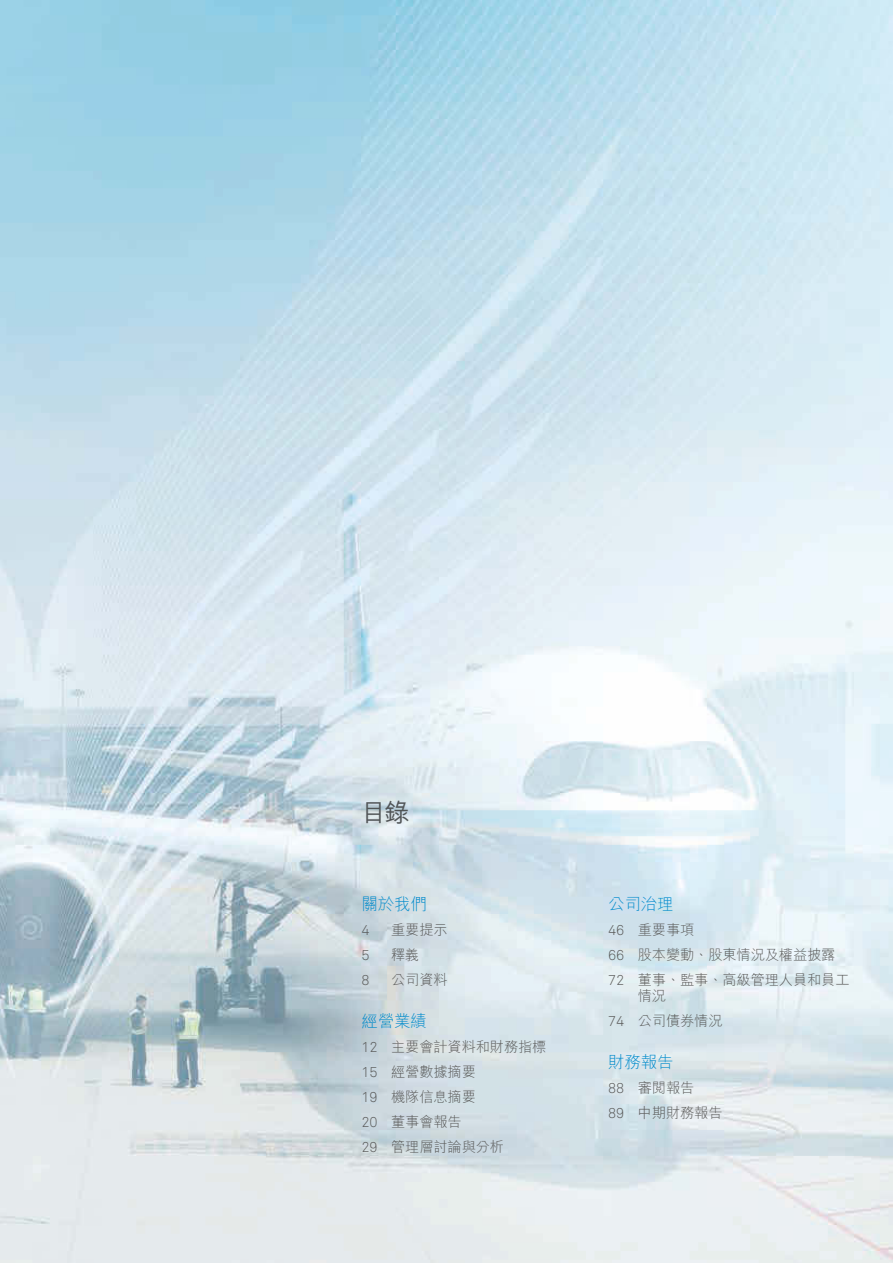
<style>
.page{position:relative;width:893px;height:1263px;background:#fff}
.page>*{position:absolute;margin:0;border:0;box-sizing:border-box;transform-origin:0 0}
.t1{font:500 25.5px "M Hei HK";color:#505456}
.t2{font:300 16.5px "M Hei HK";letter-spacing:-.01em;color:#008bcb}
.t3{font:300 14.25px/25px "M Hei HK";letter-spacing:-.01em;color:#575756}
.t4{font:14.25px "Akkurat Light Pro";color:#575756}
.s1{font-family:"Akkurat Light Pro";font-weight:400}
</style>
<div class="page">
<img style="left:0;top:0;width:893px;height:1263px">
<h1 class="t1" style="left:361px;top:794px;width:50px">目錄</h1>
<p class="t2" style="left:361px;top:892px;width:67px">關於我們</p>
<p class="t4" style="left:361px;top:921px;width:10px">4</p>
<p class="t3" style="left:391px;top:916px;width:58px">重要提示</p>
<p class="t4" style="left:361px;top:946px;width:10px">5</p>
<p class="t3" style="left:391px;top:941px;width:30px">釋義</p>
<p class="t4" style="left:361px;top:971px;width:10px">8</p>
<p class="t3" style="left:391px;top:966px;width:58px">公司資料</p>
<p class="t2" style="left:361px;top:1009px;width:67px">經營業績</p>
<p class="t3" style="left:361px;top:1034px;width:187px"><span class="s1">12</span> 主要會計資料和財務指標<br><span class="s1">15</span> 經營數據摘要<br><span class="s1">19</span> 機隊信息摘要<br><span class="s1">20</span> 董事會報告<br><span class="s1">29</span> 管理層討論與分析</p>
<p class="t2" style="left:608px;top:892px;width:67px">公司治理</p>
<p class="t3" style="left:608px;top:916px;width:243px"><span class="s1">46</span> 重要事項<br><span class="s1">66</span> 股本變動、股東情況及權益披露<br><span class="s1">72</span> 董事、監事、高級管理人員和員工</p>
<p class="t3" style="left:608px;top:983px;width:116px;text-indent:30px">情況<br><span class="s1">74</span> 公司債券情況</p>
<p class="t2" style="left:608px;top:1051px;width:67px">財務報告</p>
<p class="t3" style="left:608px;top:1075px;width:116px"><span class="s1">88</span> 審閱報告<br><span class="s1">89</span> 中期財務報告</p>
</div>
